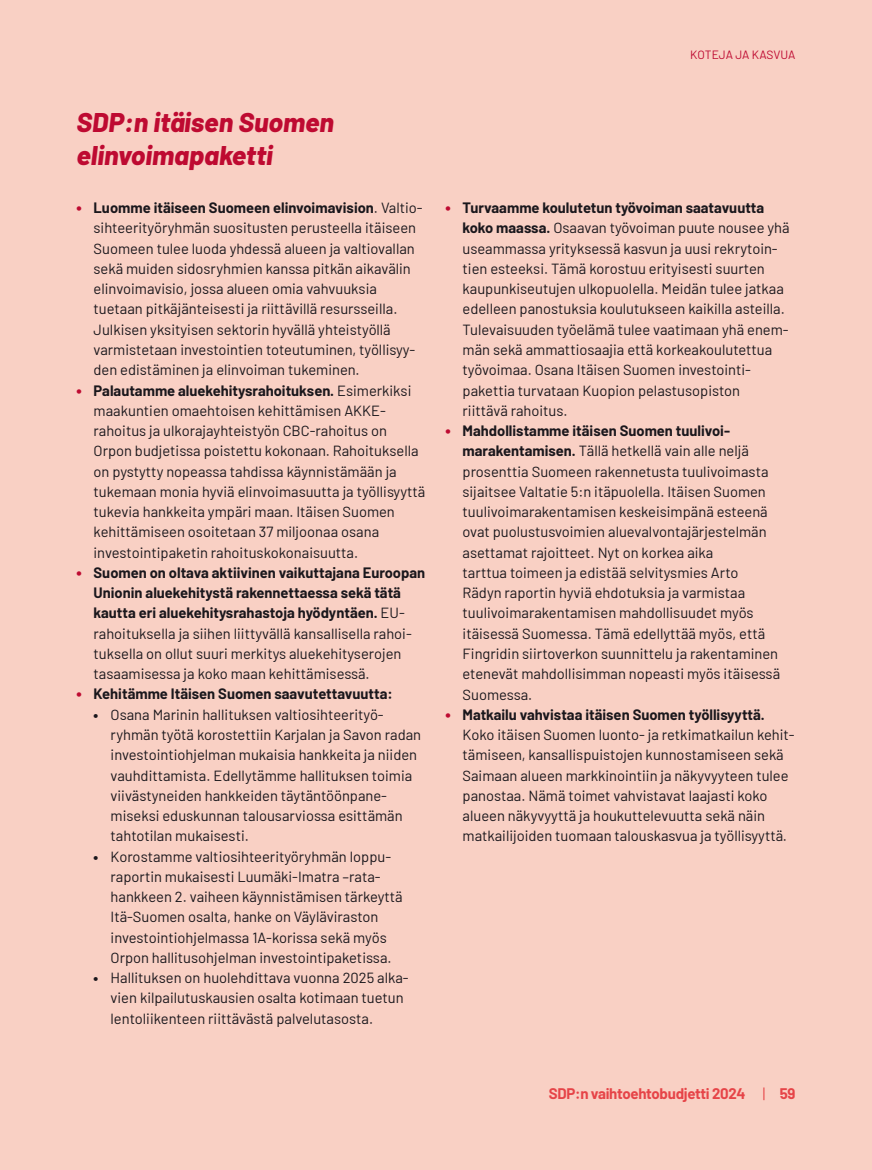
<style>
.page{position:relative;width:872px;height:1170px;background:#fff}
.page>*{position:absolute;margin:0;border:0;box-sizing:border-box;transform-origin:0 0}
.t1{font:italic 800 27px/32.4px "Barlow";color:#be0a31}
.t2{font:700 15px "Barlow";letter-spacing:-.02em;color:#e64448}
.t3{font:14.7px/20.2px "Barlow";color:#1a171c}
.t4{font:700 14.7px "Barlow";color:#1a171c}
.t5{font:12px "Barlow";letter-spacing:-.01em;color:#be0a31}
.s1{font-weight:800;font-size:16.5px;color:#be0a31}
.s2{font-weight:700}
.s3{font-weight:800}
.s4{font-weight:400}
</style>
<div class="page">
<div style="left:0;top:0;width:872px;height:1169px;background:#f9d0c4"></div>
<h1 class="t1" style="left:77px;top:104px;width:259px">SDP:n itäisen Suomen elinvoimapaketti</h1>
<p class="t3" style="left:94px;top:196px;width:331px;text-indent:-17px"><span class="s1">•</span> <span class="s2">Luomme itäiseen Suomeen elinvoimavision</span>. Valtio&shy;sihteerityöryhmän suositusten perusteella itäiseen Suomeen tulee luoda yhdessä alueen ja valtiovallan sekä muiden sidosryhmien kanssa pitkän aikavälin elinvoimavisio, jossa alueen omia vahvuuksia tuetaan pitkäjänteisesti ja riittävillä resursseilla.<br>Julkisen yksityisen sektorin hyvällä yhteistyöllä varmistetaan investointien toteutuminen, työllisyy&shy;den edistäminen ja elinvoiman tukeminen.</p>
<p class="t3" style="left:94px;top:379px;width:333px;text-indent:-17px"><span class="s1">•</span> <span class="s2">Palautamme aluekehitysrahoituksen.</span> Esimerkiksi maakuntien omaehtoisen kehittämisen AKKE&shy;rahoitus ja ulkorajayhteistyön CBC-rahoitus on Orpon budjetissa poistettu kokonaan. Rahoituksella on pystytty nopeassa tahdissa käynnistämään ja tukemaan monia hyviä elinvoimasuutta ja työllisyyttä tukevia hankkeita ympäri maan. Itäisen Suomen kehittämiseen osoitetaan 37 miljoonaa osana investointipaketin rahoituskokonaisuutta.</p>
<p class="t3" style="left:94px;top:561px;width:333px;text-indent:-17px"><span class="s1">•</span> <span class="s2">Suomen on oltava aktiivinen vaikuttajana Euroopan Unionin aluekehitystä rakennettaessa sekä tätä kautta eri aluekehitysrahastoja hyödyntäen.</span> EU&shy;rahoituksella ja siihen liittyvällä kansallisella rahoi&shy;tuksella on ollut suuri merkitys aluekehityserojen tasaamisessa ja koko maan kehittämisessä.</p>
<p class="t4" style="left:77px;top:683px;width:318px"><span class="s1">•</span> Kehitämme Itäisen Suomen saavutettavuutta:</p>
<p class="t3" style="left:111px;top:703px;width:312px;text-indent:-17px"><span class="s3">•</span> Osana Marinin hallituksen valtiosihteerityö&shy;ryhmän työtä korostettiin Karjalan ja Savon radan investointiohjelman mukaisia hankkeita ja niiden vauhdittamista. Edellytämme hallituksen toimia viivästyneiden hankkeiden täytäntöönpane&shy;miseksi eduskunnan talousarviossa esittämän tahtotilan mukaisesti.</p>
<p class="t3" style="left:111px;top:844px;width:294px;text-indent:-17px"><span class="s3">•</span> Korostamme valtiosihteerityöryhmän loppu&shy;raportin mukaisesti Luumäki-Imatra –rata&shy;hankkeen 2. vaiheen käynnistämisen tärkeyttä Itä-Suomen osalta, hanke on Väyläviraston investointiohjelmassa 1A-korissa sekä myös Orpon hallitusohjelman investointipaketissa.</p>
<p class="t3" style="left:111px;top:966px;width:300px;text-indent:-17px"><span class="s3">•</span> Hallituksen on huolehdittava vuonna 2025 alka&shy;vien kilpailutuskausien osalta kotimaan tuetun lentoliikenteen riittävästä palvelutasosta.</p>
<p class="t5" style="left:690px;top:46px;width:107px">KOTEJA JA KASVUA</p>
<p class="t3" style="left:462px;top:196px;width:328px;text-indent:-17px"><span class="s1">•</span> <span class="s2">Turvaamme koulutetun työvoiman saatavuutta koko maassa.</span> Osaavan työvoiman puute nousee yhä useammassa yrityksessä kasvun ja uusi rekrytoin&shy;tien esteeksi. Tämä korostuu erityisesti suurten kaupunkiseutujen ulkopuolella. Meidän tulee jatkaa edelleen panostuksia koulutukseen kaikilla asteilla.<br>Tulevaisuuden työelämä tulee vaatimaan yhä enem&shy;män sekä ammattiosaajia että korkeakoulutettua työvoimaa. Osana Itäisen Suomen investointi&shy;pakettia turvataan Kuopion pelastusopiston<br>riittävä rahoitus.</p>
<p class="t3" style="left:462px;top:419px;width:319px;text-indent:-17px"><span class="s1">•</span> <span class="s2">Mahdollistamme itäisen Suomen tuulivoi&shy;marakentamisen.</span> Tällä hetkellä vain alle neljä prosenttia Suomeen rakennetusta tuulivoimasta sijaitsee Valtatie 5:n itäpuolella. Itäisen Suomen tuulivoimarakentamisen keskeisimpänä esteenä ovat puolustusvoimien aluevalvontajärjestelmän asettamat rajoitteet. Nyt on korkea aika<br>tarttua toimeen ja edistää selvitysmies Arto Rädyn raportin hyviä ehdotuksia ja varmistaa tuulivoimarakentamisen mahdollisuudet myös itäisessä Suomessa. Tämä edellyttää myös, että Fingridin siirtoverkon suunnittelu ja rakentaminen etenevät mahdollisimman nopeasti myös itäisessä Suomessa.</p>
<p class="t3" style="left:462px;top:703px;width:333px;text-indent:-17px"><span class="s1">•</span> <span class="s2">Matkailu vahvistaa itäisen Suomen työllisyyttä.<br></span>Koko itäisen Suomen luonto- ja retkimatkailun kehit&shy;tämiseen, kansallispuistojen kunnostamiseen sekä Saimaan alueen markkinointiin ja näkyvyyteen tulee panostaa. Nämä toimet vahvistavat laajasti koko alueen näkyvyyttä ja houkuttelevuutta sekä näin matkailijoiden tuomaan talouskasvua ja työllisyyttä.</p>
<p class="t2" style="left:549px;top:1082px;width:248px">SDP:n vaihtoehtobudjetti 2024 <span class="s4">|</span> 59</p>
</div>
